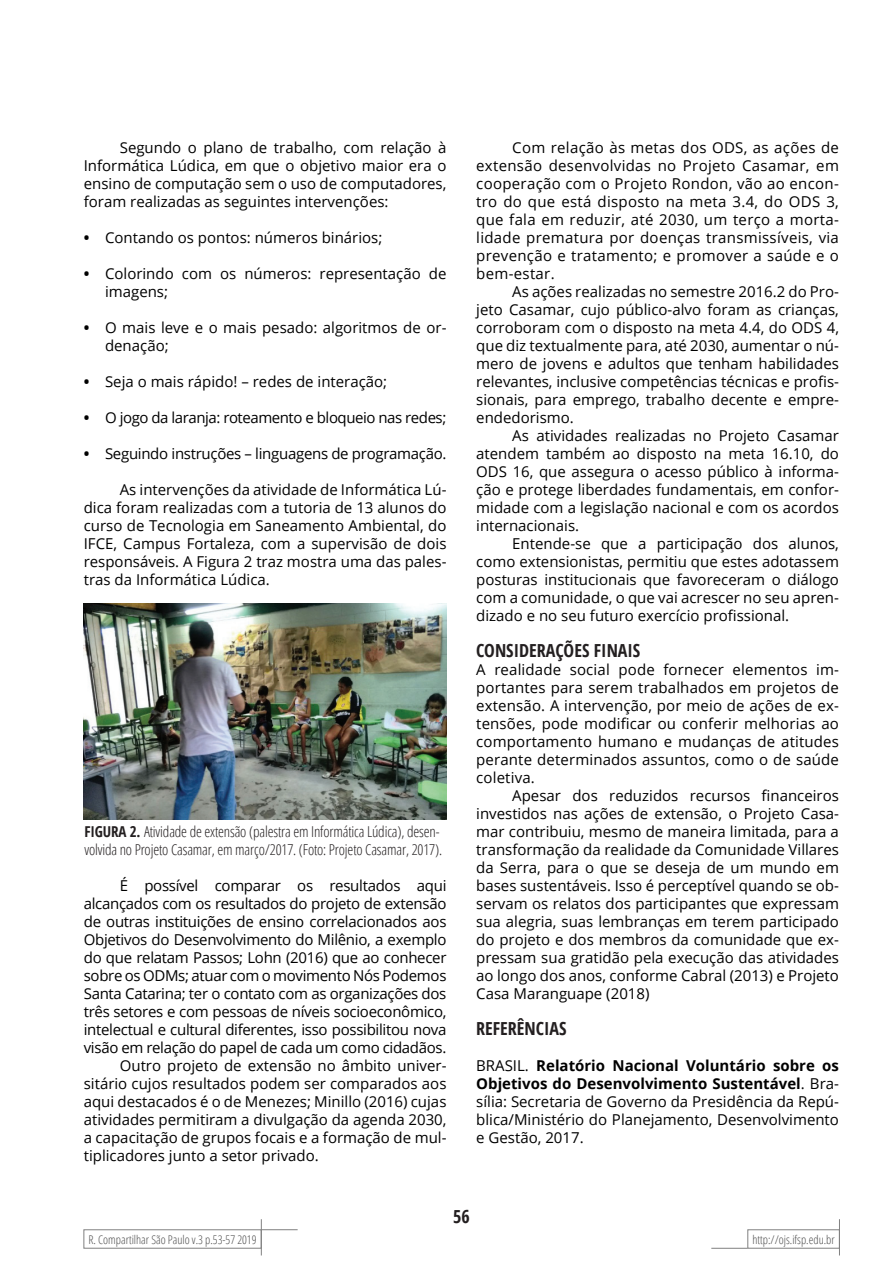
<style>
.page{position:relative;width:893px;height:1263px;background:#fff}
.page>*{position:absolute;margin:0;border:0;box-sizing:border-box;transform-origin:0 0}
._002_TituloP02{font:700 condensed 18px "Open Sans";color:#231f20}
._004_TextoGeral{font:15px/18px "Open Sans";color:#000;text-align:justify}
._004_TextoGeral1{font:15px/18px "Open Sans";letter-spacing:.01em;color:#000;text-align:justify}
._004_Referencias{font:15px/18px "Open Sans";color:#000;text-align:justify}
._005_TextoItem{font:15px/18px "Open Sans";color:#000}
._007_Legenda{font:300 condensed 15px/18px "Open Sans";letter-spacing:-.01em;color:#231f20}
._005_TextoItem-2{font:15px "Open Sans";letter-spacing:-.03em;color:#000}
._005_TextoItem-3{font:15px "Open Sans";letter-spacing:-.02em;color:#000}
._004_TextoGeral-2{font:300 condensed 12px "Open Sans";color:#4d4d4d}
.s1{font-weight:700}
</style>
<div class="page">
<img style="left:84px;top:603px;width:362px;height:216px">
<div style="left:747px;top:1229px;width:93px;height:19px;border:1px solid #808080"></div>
<div style="left:83px;top:1229px;width:179px;height:19px;border:1px solid #808080"></div>
<hr style="left:839px;top:1219px;width:1px;height:36px;background:#808080">
<hr style="left:261px;top:1219px;width:1px;height:36px;background:#808080">
<hr style="left:711px;top:1248px;width:37px;height:1px;background:#808080">
<hr style="left:261px;top:1229px;width:37px;height:1px;background:#808080">
<p class="_004_TextoGeral" style="left:84px;top:138px;width:364px;text-indent:36px">Segundo o plano de trabalho, com relação à Informática Lúdica, em que o objetivo maior era o ensino de computação sem o uso de computadores, foram realizadas as seguintes intervenções:</p>
<p class="_005_TextoItem" style="left:84px;top:228px;width:300px"><span class="s1">•</span> Contando os pontos: números binários;</p>
<p class="_005_TextoItem" style="left:105px;top:264px;width:343px;text-indent:-21px"><span class="s1">•</span> Colorindo com os números: representação de imagens;</p>
<p class="_005_TextoItem" style="left:105px;top:318px;width:343px;text-indent:-21px"><span class="s1">•</span> O mais leve e o mais pesado: algoritmos de or&shy;denação;</p>
<p class="_005_TextoItem" style="left:84px;top:372px;width:305px"><span class="s1">•</span> Seja o mais rápido! – redes de interação;</p>
<p class="_005_TextoItem-2" style="left:84px;top:407px;width:364px"><span class="s1">•</span> O jogo da laranja: roteamento e bloqueio nas redes;</p>
<p class="_005_TextoItem-3" style="left:84px;top:443px;width:364px"><span class="s1">•</span> Seguindo instruções – linguagens de programação.</p>
<p class="_004_TextoGeral" style="left:84px;top:480px;width:364px;text-indent:36px">As intervenções da atividade de Informática Lú&shy;dica foram realizadas com a tutoria de 13 alunos do curso de Tecnologia em Saneamento Ambiental, do IFCE, Campus Fortaleza, com a supervisão de dois responsáveis. A Figura 2 traz mostra uma das pales&shy;tras da Informática Lúdica.</p>
<p class="_007_Legenda" style="left:84px;top:822px;width:359px"><span class="s1">FIGURA 2.</span> Atividade de extensão (palestra em Informática Lúdica), desen&shy;volvida no Projeto Casamar, em março/2017. (Foto: Projeto Casamar, 2017).</p>
<p class="_004_TextoGeral" style="left:84px;top:876px;width:364px;text-indent:36px">É possível comparar os resultados aqui alcançados com os resultados do projeto de extensão de outras instituições de ensino correlacionados aos Objetivos do Desenvolvimento do Milênio, a exemplo do que relatam Passos; Lohn (2016) que ao conhecer sobre os ODMs; atuar com o movimento Nós Podemos Santa Catarina; ter o contato com as organizações dos três setores e com pessoas de níveis socioeconômico, intelectual e cultural diferentes, isso possibilitou nova visão em relação do papel de cada um como cidadãos.</p>
<p class="_004_TextoGeral" style="left:84px;top:1056px;width:364px;text-indent:36px">Outro projeto de extensão no âmbito univer&shy;sitário cujos resultados podem ser comparados aos aqui destacados é o de Menezes; Minillo (2016) cujas atividades permitiram a divulgação da agenda 2030, a capacitação de grupos focais e a formação de mul&shy;tiplicadores junto a setor privado.</p>
<p class="_004_TextoGeral" style="left:476px;top:138px;width:364px;text-indent:36px">Com relação às metas dos ODS, as ações de extensão desenvolvidas no Projeto Casamar, em cooperação com o Projeto Rondon, vão ao encon&shy;tro do que está disposto na meta 3.4, do ODS 3, que fala em reduzir, até 2030, um terço a morta&shy;lidade prematura por doenças transmissíveis, via prevenção e tratamento; e promover a saúde e o bem-estar.</p>
<p class="_004_TextoGeral" style="left:476px;top:282px;width:364px;text-indent:36px">As ações realizadas no semestre 2016.2 do Pro&shy;jeto Casamar, cujo público-alvo foram as crianças, corroboram com o disposto na meta 4.4, do ODS 4, que diz textualmente para, até 2030, aumentar o nú&shy;mero de jovens e adultos que tenham habilidades relevantes, inclusive competências técnicas e profis&shy;sionais, para emprego, trabalho decente e empre&shy;endedorismo.</p>
<p class="_004_TextoGeral" style="left:476px;top:426px;width:364px;text-indent:36px">As atividades realizadas no Projeto Casamar atendem também ao disposto na meta 16.10, do ODS 16, que assegura o acesso público à informa&shy;ção e protege liberdades fundamentais, em confor&shy;midade com a legislação nacional e com os acordos internacionais.</p>
<p class="_004_TextoGeral" style="left:476px;top:534px;width:364px;text-indent:36px">Entende-se que a participação dos alunos, como extensionistas, permitiu que estes adotassem posturas institucionais que favoreceram o diálogo com a comunidade, o que vai acrescer no seu apren&shy;dizado e no seu futuro exercício profissional.</p>
<p class="_002_TituloP02" style="left:476px;top:638px;width:166px">CONSIDERAÇÕES FINAIS</p>
<p class="_004_TextoGeral1" style="left:476px;top:660px;width:364px">A realidade social pode fornecer elementos im&shy;portantes para serem trabalhados em projetos de extensão. A intervenção, por meio de ações de ex&shy;tensões, pode modificar ou conferir melhorias ao comportamento humano e mudanças de atitudes perante determinados assuntos, como o de saúde coletiva.</p>
<p class="_004_TextoGeral" style="left:476px;top:786px;width:364px;text-indent:36px">Apesar dos reduzidos recursos financeiros investidos nas ações de extensão, o Projeto Casa&shy;mar contribuiu, mesmo de maneira limitada, para a transformação da realidade da Comunidade Villares da Serra, para o que se deseja de um mundo em bases sustentáveis. Isso é perceptível quando se ob&shy;servam os relatos dos participantes que expressam sua alegria, suas lembranças em terem participado do projeto e dos membros da comunidade que ex&shy;pressam sua gratidão pela execução das atividades ao longo dos anos, conforme Cabral (2013) e Projeto Casa Maranguape (2018)</p>
<p class="_002_TituloP02" style="left:476px;top:1016px;width:92px">REFERÊNCIAS</p>
<p class="_004_Referencias" style="left:476px;top:1056px;width:364px">BRASIL. <span class="s1">Relatório Nacional Voluntário sobre os Objetivos do Desenvolvimento Sustentável</span>. Bra&shy;sília: Secretaria de Governo da Presidência da Repú&shy;blica/Ministério do Planejamento, Desenvolvimento e Gestão, 2017.</p>
<p class="_002_TituloP02" style="left:453px;top:1204px;width:18px">56</p>
<p class="_004_TextoGeral-2" style="left:88px;top:1231px;width:170px">R. Compartilhar São Paulo v.3 p.53-57 2019</p>
<p class="_004_TextoGeral-2" style="left:752px;top:1231px;width:84px">http://ojs.ifsp.edu.br</p>
</div>
